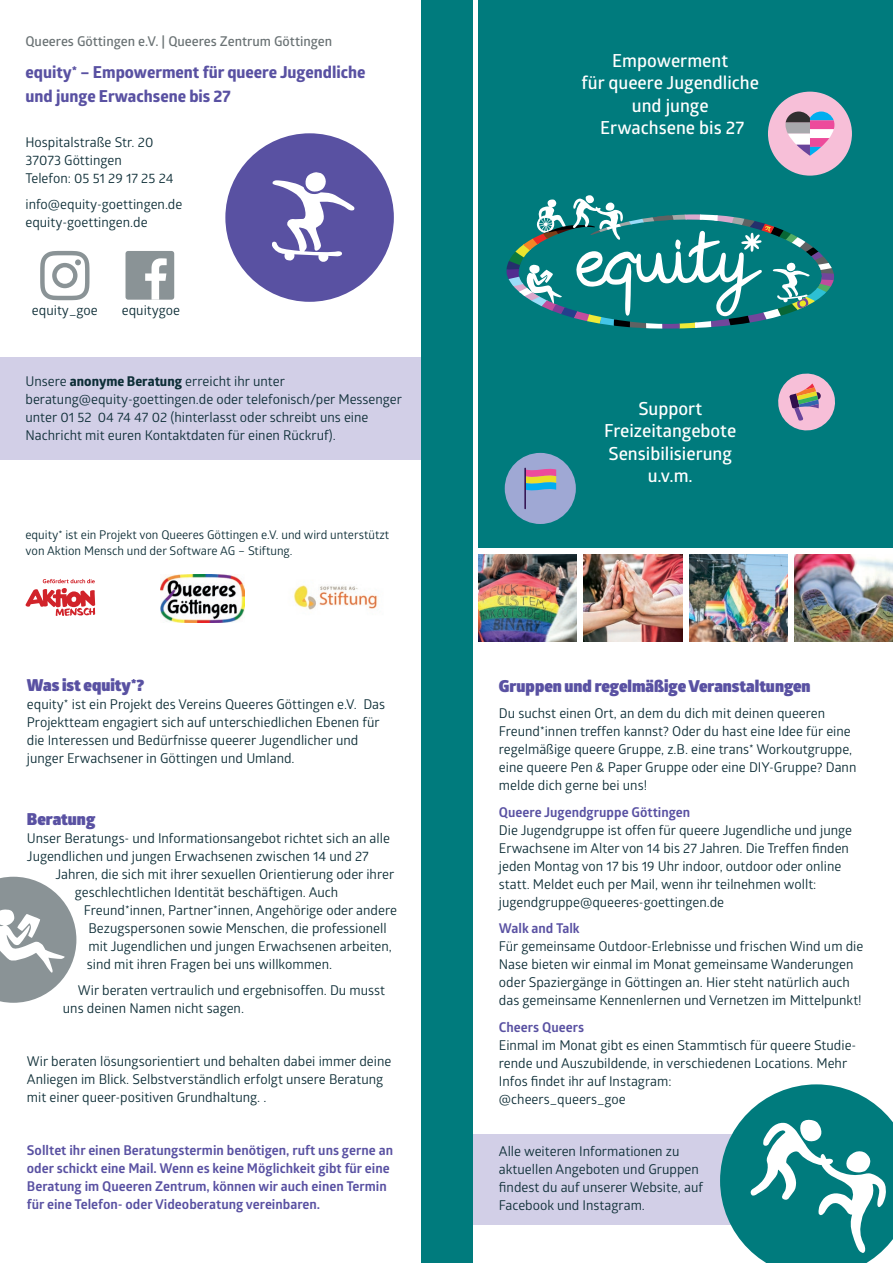
<style>
.page{position:relative;width:893px;height:1263px;background:#fff}
.page>*{position:absolute;margin:0;border:0;box-sizing:border-box;transform-origin:0 0}
.t1{font:600 18px/22.5px "Glober";color:#fff;text-align:center}
.t2{font:700 16.5px/24px "Globerx";color:#5951a2}
.t3{font:900 16.5px "Glober";color:#5951a2}
.t4{font:13.5px/18px "Glober";color:#0e2e37}
.t5{font:700 13.5px/18px "Glober";color:#5951a2}
.t6{font:600 13.5px "Glober";color:#6a7274}
.t7{font:12px/16.5px "Glober";color:#0e2e37}
.s1{font-family:"Globerx";font-weight:700}
</style>
<div class="page">
<div style="left:448px;top:1134px;width:445px;height:91px;background:#d2cfe7"></div>
<svg style="left:720px;top:1084px;width:173px;height:179px"></svg>
<svg style="left:0;top:877px;width:76px;height:126px"></svg>
<div style="left:0;top:357px;width:446px;height:103px;background:#d2cfe7"></div>
<div style="left:464px;top:0;width:429px;height:564px;background:#007b7d"></div>
<svg style="left:507px;top:195px;width:327px;height:134px"></svg>
<svg style="left:40px;top:251px;width:50px;height:49px"></svg>
<div style="left:126px;top:251px;width:48px;height:49px;background:#8a9396;border-radius:3px"></div>
<svg style="left:145px;top:258px;width:22px;height:42px"></svg>
<svg style="left:25px;top:579px;width:70px;height:37px"></svg>
<div style="left:225px;top:133px;width:169px;height:169px;background:#5951a2;border-radius:50%"></div>
<svg style="left:272px;top:172px;width:83px;height:90px"></svg>
<svg style="left:778px;top:373px;width:57px;height:58px"></svg>
<div style="left:768px;top:92px;width:84px;height:84px;background:#f7bfd8;border-radius:50%"></div>
<svg style="left:785px;top:112px;width:49px;height:44px"></svg>
<img style="left:477px;top:554px;width:416px;height:87px">
<div style="left:472px;top:0;width:5px;height:670px;background:#fff"></div>
<div style="left:475px;top:549px;width:418px;height:5px;background:#fff"></div>
<div style="left:578px;top:550px;width:5px;height:109px;background:#fff"></div>
<div style="left:683px;top:550px;width:5px;height:109px;background:#fff"></div>
<div style="left:788px;top:551px;width:5px;height:109px;background:#fff"></div>
<img style="left:293px;top:585px;width:85px;height:25px">
<img style="left:161px;top:574px;width:83px;height:49px">
<div style="left:505px;top:453px;width:71px;height:71px;background:#9fa8d4;border-radius:50%"></div>
<svg style="left:526px;top:468px;width:30px;height:23px"></svg>
<hr style="left:524px;top:468px;width:2px;height:41px;background:#300e4d">
<div style="left:421px;top:0;width:51px;height:1263px;background:#007b7d"></div>
<p class="t6" style="left:26px;top:31px;width:308px">Queeres Göttingen e.V. | Queeres Zentrum Göttingen</p>
<p class="t2" style="left:26px;top:60px;width:342px">equity* – Empowerment für queere Jugendliche und junge Erwachsene bis 27</p>
<p class="t4" style="left:26px;top:132px;width:149px">Hospitalstraße Str. 20<br>37073 Göttingen<br>Telefon: 05 51 29 17 25 24</p>
<p class="t4" style="left:26px;top:195px;width:158px">info@equity-goettingen.de equity-goettingen.de</p>
<p class="t4" style="left:32px;top:300px;width:67px">equity_goe</p>
<p class="t4" style="left:122px;top:300px;width:60px">equitygoe</p>
<p class="t4" style="left:26px;top:372px;width:378px">Unsere <span class="s1">anonyme Beratung</span> erreicht ihr unter beratung@equity-goettingen.de oder telefonisch/per Messenger unter 01 52 04 74 47 02 (hinterlasst oder schreibt uns eine Nachricht mit euren Kontaktdaten für einen Rückruf).</p>
<p class="t7" style="left:26px;top:526px;width:365px">equity* ist ein Projekt von Queeres Göttingen e.V. und wird unterstützt von Aktion Mensch und der Software AG – Stiftung.</p>
<p class="t3" style="left:27px;top:672px;width:119px">Was ist equity*?</p>
<p class="t4" style="left:27px;top:694px;width:360px">equity* ist ein Projekt des Vereins Queeres Göttingen e.V. Das Projektteam engagiert sich auf unterschiedlichen Ebenen für die Interessen und Bedürfnisse queerer Jugendlicher und junger Erwachsener in Göttingen und Umland.</p>
<p class="t3" style="left:27px;top:806px;width:70px">Beratung</p>
<p class="t4" style="left:27px;top:828px;width:365px">Unser Beratungs- und Informationsangebot richtet sich an alle<br>Jugendlichen und jungen Erwachsenen zwischen 14 und 27</p>
<p class="t4" style="left:75px;top:864px;width:321px;text-indent:-19px">Jahren, die sich mit ihrer sexuellen Orientierung oder ihrer geschlechtlichen Identität beschäftigen. Auch</p>
<p class="t4" style="left:84px;top:900px;width:315px">Freund*innen, Partner*innen, Angehörige oder andere Bezugspersonen sowie Menschen, die professionell mit Jugendlichen und jungen Erwachsenen arbeiten, sind mit ihren Fragen bei uns willkommen.</p>
<p class="t4" style="left:63px;top:981px;width:324px;text-indent:15px">Wir beraten vertraulich und ergebnisoffen. Du musst uns deinen Namen nicht sagen.</p>
<p class="t4" style="left:27px;top:1052px;width:366px">Wir beraten lösungsorientiert und behalten dabei immer deine<br>Anliegen im Blick. Selbstverständlich erfolgt unsere Beratung mit einer queer-positiven Grundhaltung. .</p>
<p class="t5" style="left:27px;top:1141px;width:368px">Solltet ihr einen Beratungstermin benötigen, ruft uns gerne an oder schickt eine Mail. Wenn es keine Möglichkeit gibt für eine Beratung im Queeren Zentrum, können wir auch einen Termin für eine Telefon- oder Videoberatung vereinbaren.</p>
<h1 class="t1" style="left:581px;top:49px;width:179px">Empowerment<br>für queere Jugendliche und junge<br>Erwachsene bis 27</h1>
<h1 class="t1" style="left:604px;top:396px;width:134px">Support<br>Freizeitangebote<br>Sensibilisierung u.v.m.</h1>
<p class="t3" style="left:499px;top:673px;width:313px">Gruppen und regelmäßige Veranstaltungen</p>
<p class="t4" style="left:499px;top:704px;width:359px">Du suchst einen Ort, an dem du dich mit deinen queeren Freund*innen treffen kannst? Oder du hast eine Idee für eine regelmäßige queere Gruppe, z.B. eine trans* Workoutgruppe, eine queere Pen &amp; Paper Gruppe oder eine DIY-Gruppe? Dann melde dich gerne bei uns!</p>
<p class="t5" style="left:499px;top:803px;width:193px">Queere Jugendgruppe Göttingen</p>
<p class="t4" style="left:499px;top:820px;width:355px">Die Jugendgruppe ist offen für queere Jugendliche und junge Erwachsene im Alter von 14 bis 27 Jahren. Die Treffen finden jeden Montag von 17 bis 19 Uhr indoor, outdoor oder online statt. Meldet euch per Mail, wenn ihr teilnehmen wollt: jugendgruppe@queeres-goettingen.de</p>
<p class="t5" style="left:499px;top:919px;width:82px">Walk and Talk</p>
<p class="t4" style="left:499px;top:937px;width:366px">Für gemeinsame Outdoor-Erlebnisse und frischen Wind um die Nase bieten wir einmal im Monat gemeinsame Wanderungen oder Spaziergänge in Göttingen an. Hier steht natürlich auch das gemeinsame Kennenlernen und Vernetzen im Mittelpunkt!</p>
<p class="t5" style="left:499px;top:1018px;width:87px">Cheers Queers</p>
<p class="t4" style="left:499px;top:1035px;width:359px">Einmal im Monat gibt es einen Stammtisch für queere Studie&shy;rende und Auszubildende, in verschiedenen Locations. Mehr Infos findet ihr auf Instagram:<br>@cheers_queers_goe</p>
<p class="t4" style="left:499px;top:1141px;width:206px">Alle weiteren Informationen zu aktuellen Angeboten und Gruppen findest du auf unserer Website, auf<br>Facebook und Instagram.</p>
</div>
